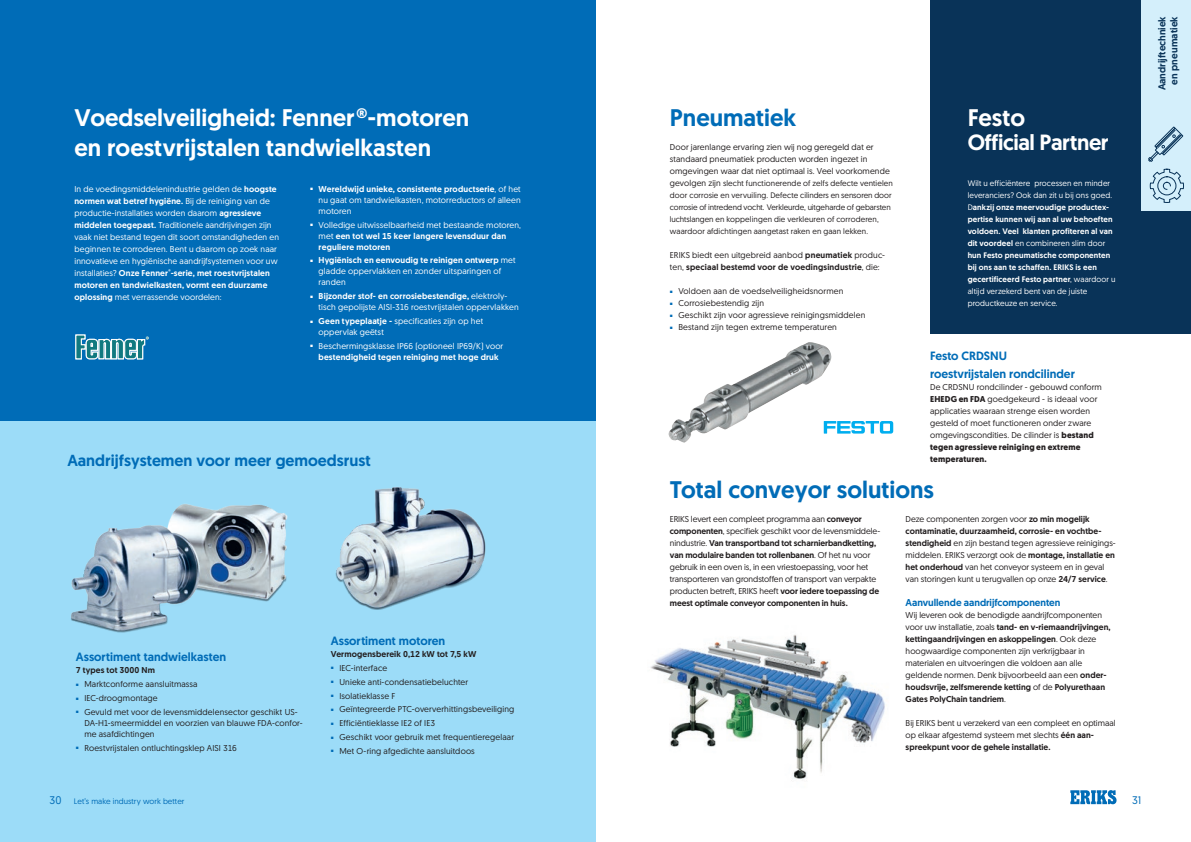
<style>
.page{position:relative;width:1191px;height:842px;background:#fff}
.page>*{position:absolute;margin:0;border:0;box-sizing:border-box;transform-origin:0 0}
.H3_Subheader_big{font:500 24px "Geomanist";color:#fff}
.H2_Subheader{font:500 24px "Geomanist";color:#006cb7}
.H3_Subheader_big-2{font:500 22px "Geomanist";letter-spacing:-.02em;color:#fff}
.H2_Subheader-2{font:500 16px "Geomanist";color:#006cb7}
.H1_Subheader_small{font:500 12px "Geomanist";color:#006cb7}
.t1{font:11px "Geomanist";color:#006cb7}
.H1_Subheader_small-2{font:500 10px "Geomanist";color:#006cb7}
.t2{font:500 10px "Geomanist";color:#093358}
.B2_Body_Black{font:8.5px/12px "Geomanist";letter-spacing:.005em;color:#231f20}
.B2_Body_White{font:8.5px/12px "Geomanist";letter-spacing:.015em;color:#fff}
.H2_Subheader-3{font:8.5px/12px "Geomanist";letter-spacing:.01em;color:#231f20}
.t3{font:500 8.5px/11px "Geomanist";letter-spacing:.02em;color:#fff}
.H2_Subheader-4{font:500 8.5px/12px "Geomanist";letter-spacing:.02em;color:#231f20}
.B2_Body_Black-2{font:500 8.5px "Geomanist";letter-spacing:.01em;color:#231f20}
.B2_Body_Black-3{font:700 8.5px "Geomanist";letter-spacing:.015em;color:#231f20}
.B2_Body_White-2{font:500 8px/12px "Geomanist";letter-spacing:.015em;color:#fff}
.H2_Subheader-5{font:8px/12px "Geomanist";letter-spacing:.01em;color:#231f20}
.t4{font:8px "Geomanist";letter-spacing:.005em;color:#006cb7}
.s1{font-weight:500}
.s2{font-weight:400}
.s3{font-size:8.5px}
.s4{font-weight:700}
.s5{font-size:11px}
</style>
<div class="page">
<div style="left:0;top:421px;width:595px;height:421px;background:#9cdcf8"></div>
<div style="left:0;top:0;width:595px;height:421px;background:#006cb7"></div>
<div style="left:930px;top:0;width:261px;height:333px;background:#093358"></div>
<div style="left:1141px;top:0;width:50px;height:210px;background:#d4effb"></div>
<svg style="left:1149px;top:168px;width:35px;height:35px"></svg>
<svg style="left:1148px;top:126px;width:35px;height:36px"></svg>
<img style="left:335px;top:487px;width:151px;height:122px">
<img style="left:229px;top:504px;width:59px;height:98px">
<img style="left:71px;top:503px;width:158px;height:130px">
<img style="left:650px;top:634px;width:235px;height:147px">
<img style="left:668px;top:342px;width:163px;height:101px">
<svg style="left:75px;top:334px;width:74px;height:26px"></svg>
<svg style="left:823px;top:421px;width:70px;height:13px"></svg>
<svg style="left:1070px;top:790px;width:46px;height:14px"></svg>
<p class="H3_Subheader_big" style="left:74px;top:102px;width:396px">Voedselveiligheid: Fenner®-motoren</p>
<p class="H3_Subheader_big" style="left:74px;top:132px;width:358px">en roestvrijstalen tandwielkasten</p>
<p class="B2_Body_White" style="left:74px;top:183px;width:206px">In de voedingsmiddelenindustrie gelden de <span class="s1">hoogste normen wat betref hygiëne.</span> Bij de reiniging van de productie-installaties worden daarom <span class="s1">agressieve middelen toegepast.</span> Traditionele aandrijvingen zijn vaak niet bestand tegen dit soort omstandigheden en beginnen te corroderen. Bent u daarom op zoek naar innovatieve en hygiënische aandrijfsystemen voor uw installaties? <span class="s1">Onze Fenner</span><sup>®</sup><span class="s1">-serie, met roestvrijstalen motoren en tandwielkasten, vormt een duurzame oplossing</span> met verrassende voordelen:</p>
<p class="B2_Body_White" style="left:319px;top:183px;width:204px;line-height:11px;text-align:justify;text-indent:-9px"><sup>■</sup> <span class="s1">Wereldwijd unieke, consistente productserie</span>, of het nu gaat om tandwielkasten, motorreductors of alleen motoren</p>
<p class="t3" style="left:319px;top:219px;width:204px;text-indent:-9px"><sup>■</sup> <span class="s2">Volledige uitwisselbaarheid met bestaande motoren, met</span> een tot wel 15 keer langere levensduur dan reguliere motoren</p>
<p class="B2_Body_White" style="left:319px;top:255px;width:198px;line-height:11px;text-indent:-9px"><sup>■</sup> <span class="s1">Hygiënisch en eenvoudig te reinigen ontwerp</span> met gladde oppervlakken en zonder uitsparingen of randen</p>
<p class="B2_Body_White" style="left:319px;top:290px;width:202px;line-height:11px;text-indent:-9px"><sup>■</sup> <span class="s1">Bijzonder stof- en corrosiebestendige,</span> elektroly&shy;tisch gepolijste AISI-316 roestvrijstalen oppervlakken</p>
<p class="B2_Body_White" style="left:319px;top:315px;width:166px;line-height:11px;text-indent:-9px"><sup>■</sup> <span class="s1">Geen typeplaatje -</span> specificaties zijn op het oppervlak geëtst</p>
<p class="B2_Body_White" style="left:310px;top:340px;width:195px;line-height:11px;text-align:center"><sup>■</sup> Beschermingsklasse IP66 (optioneel IP69/K) voor <span class="s1">bestendigheid tegen reiniging met hoge druk</span></p>
<p class="H2_Subheader-2" style="left:67px;top:450px;width:305px">Aandrijfsystemen voor meer gemoedsrust</p>
<h4 class="H1_Subheader_small" style="left:76px;top:649px;width:152px">Assortiment tandwielkasten</h4>
<p class="B2_Body_Black-2" style="left:76px;top:665px;width:81px">7 types tot 3000 Nm</p>
<p class="B2_Body_Black" style="left:76px;top:678px;width:123px"><sup>■</sup> Marktconforme aansluitmassa</p>
<p class="B2_Body_Black" style="left:76px;top:692px;width:83px"><sup>■</sup> IEC-droogmontage</p>
<p class="B2_Body_Black" style="left:84px;top:706px;width:220px;line-height:11px;text-indent:-9px"><sup>■</sup> Gevuld met voor de levensmiddelensector geschikt US-<br>DA-H1-smeermiddel en voorzien van blauwe FDA-confor&shy;me asafdichtingen</p>
<p class="B2_Body_Black" style="left:76px;top:741px;width:162px"><sup>■</sup> Roestvrijstalen ontluchtingsklep AISI 316</p>
<h4 class="H1_Subheader_small" style="left:331px;top:633px;width:116px">Assortiment motoren</h4>
<p class="B2_Body_Black-2" style="left:331px;top:648px;width:147px">Vermogensbereik 0,12 kW tot 7,5 kW</p>
<p class="B2_Body_Black" style="left:331px;top:662px;width:58px"><sup>■</sup> IEC-interface</p>
<p class="B2_Body_Black" style="left:331px;top:675px;width:139px"><sup>■</sup> Unieke anti-condensatiebeluchter</p>
<p class="B2_Body_Black" style="left:331px;top:689px;width:66px"><sup>■</sup> Isolatieklasse F</p>
<p class="B2_Body_Black" style="left:331px;top:703px;width:185px"><sup>■</sup> Geïntegreerde PTC-oververhittingsbeveiliging</p>
<p class="B2_Body_Black" style="left:331px;top:717px;width:106px"><sup>■</sup> Efficiëntieklasse IE2 of IE3</p>
<p class="B2_Body_Black" style="left:331px;top:731px;width:185px"><sup>■</sup> Geschikt voor gebruik met frequentieregelaar</p>
<p class="B2_Body_Black" style="left:331px;top:745px;width:145px"><sup>■</sup> Met O-ring afgedichte aansluitdoos</p>
<p class="H2_Subheader" style="left:670px;top:102px;width:128px">Pneumatiek</p>
<p class="H2_Subheader-3" style="left:670px;top:141px;width:221px">Door jarenlange ervaring zien wij nog geregeld dat er standaard pneumatiek producten worden ingezet in omgevingen waar dat niet optimaal is. Veel voorkomende</p>
<p class="H2_Subheader-5" style="left:670px;top:177px;width:224px"><span class="s3">gevolgen zijn</span> slecht functionerende of zelfs defecte ventielen door corrosie en vervuiling. Defecte cilinders en sensoren door corrosie of intredend vocht. Verkleurde, uitgeharde of gebarsten luchtslangen en koppelingen die verkleuren of corroderen, waardoor afdichtingen aangetast raken en gaan lekken.</p>
<p class="H2_Subheader-4" style="left:670px;top:249px;width:217px"><span class="s2">ERIKS biedt een uitgebreid aanbod</span> pneumatiek <span class="s2">produc&shy;ten,</span> speciaal bestemd voor de voedingsindustrie<span class="s2">, die:</span></p>
<p class="B2_Body_Black" style="left:670px;top:285px;width:175px"><sup>■</sup> Voldoen aan de voedselveiligheidsnormen</p>
<p class="B2_Body_Black" style="left:670px;top:297px;width:96px"><sup>■</sup> Corrosiebestendig zijn</p>
<p class="B2_Body_Black" style="left:670px;top:309px;width:197px"><sup>■</sup> Geschikt zijn voor agressieve reinigingsmiddelen</p>
<p class="B2_Body_Black" style="left:670px;top:321px;width:168px"><sup>■</sup> Bestand zijn tegen extreme temperaturen</p>
<p class="H3_Subheader_big" style="left:967px;top:102px;width:59px">Festo</p>
<p class="H3_Subheader_big-2" style="left:967px;top:128px;width:143px">Official Partner</p>
<p class="B2_Body_White-2" style="left:967px;top:177px;width:149px"><span class="s2">Wilt u efficiëntere processen en minder leveranciers? Ook dan zit u bij ons goed.<br>D</span>ankzij onze meervoudige productex&shy;pertise kunnen wij aan al uw behoeften voldoen. Veel klanten profiteren al van dit voordeel <span class="s2">en combineren slim door </span>hun Festo pneumatische componenten bij ons aan te schaffen. ERIKS is een gecertificeerd Festo partner<span class="s2">, waardoor u altijd verzekerd bent van de juiste productkeuze en service.</span></p>
<p class="H1_Subheader_small" style="left:930px;top:348px;width:79px">Festo CRDSNU</p>
<p class="H1_Subheader_small" style="left:930px;top:366px;width:146px">roestvrijstalen rondcilinder</p>
<p class="B2_Body_Black" style="left:930px;top:381px;width:173px">De CRDSNU rondcilinder - gebouwd conform <span class="s4">EHEDG en FDA</span> goedgekeurd - is ideaal voor applicaties waaraan strenge eisen worden gesteld of moet functioneren onder zware omgevingscondities. De cilinder is <span class="s4">bestand tegen agressieve reiniging en extreme</span></p>
<p class="B2_Body_Black-3" style="left:930px;top:453px;width:58px">temperaturen.</p>
<p class="H2_Subheader" style="left:670px;top:474px;width:265px">Total conveyor solutions</p>
<p class="B2_Body_Black" style="left:670px;top:513px;width:212px">ERIKS levert een compleet programma aan <span class="s1">conveyor componenten</span>, specifiek geschikt voor de levensmiddele&shy;nindustrie. <span class="s1">Van transportband tot scharnierbandketting, van modulaire banden tot rollenbanen</span>. Of het nu voor gebruik in een oven is, in een vriestoepassing, voor het transporteren van grondstoffen of transport van verpakte producten betreft, ERIKS heeft <span class="s1">voor iedere toepassing de meest optimale conveyor componenten in huis.</span></p>
<p class="B2_Body_Black" style="left:905px;top:513px;width:212px">Deze componenten zorgen voor <span class="s1">zo min mogelijk contaminatie, duurzaamheid, corrosie- en vochtbe&shy;stendigheid</span> en zijn bestand tegen agressieve reinigings&shy;middelen. ERIKS verzorgt ook de <span class="s1">montage, installatie en het onderhoud</span> van het conveyor systeem en in geval van storingen kunt u terugvallen op onze <span class="s1">24/7 service</span>.</p>
<p class="H1_Subheader_small-2" style="left:905px;top:596px;width:156px">Aanvullende aandrijfcomponenten</p>
<p class="B2_Body_Black" style="left:905px;top:609px;width:206px">Wij leveren ook de benodigde aandrijfcomponenten voor uw installatie, zoals <span class="s1">tand- en v-riemaandrijvingen, kettingaandrijvingen en askoppelingen</span>. Ook deze hoogwaardige componenten zijn verkrijgbaar in materialen en uitvoeringen die voldoen aan alle geldende normen. Denk bijvoorbeeld aan een <span class="s1">onder&shy;houdsvrije, zelfsmerende ketting</span> of de <span class="s1">Polyurethaan Gates PolyChain tandriem</span>.</p>
<p class="B2_Body_Black" style="left:905px;top:717px;width:211px">Bij ERIKS bent u verzekerd van een compleet en optimaal op elkaar afgestemd systeem met slechts <span class="s1">één aan&shy;spreekpunt voor de gehele installatie.</span></p>
<p class="t4" style="left:50px;top:796px;width:136px"><span class="s5">30</span> Let’s make industry work better</p>
<p class="t1" style="left:1132px;top:793px;width:11px">31</p>
<p class="t2" style="left:1155px;top:90px;width:76px;rotate:-90deg">Aandrijftechniek</p>
<p class="t2" style="left:1167px;top:85px;width:70px;rotate:-90deg">en pneumatiek</p>
</div>
